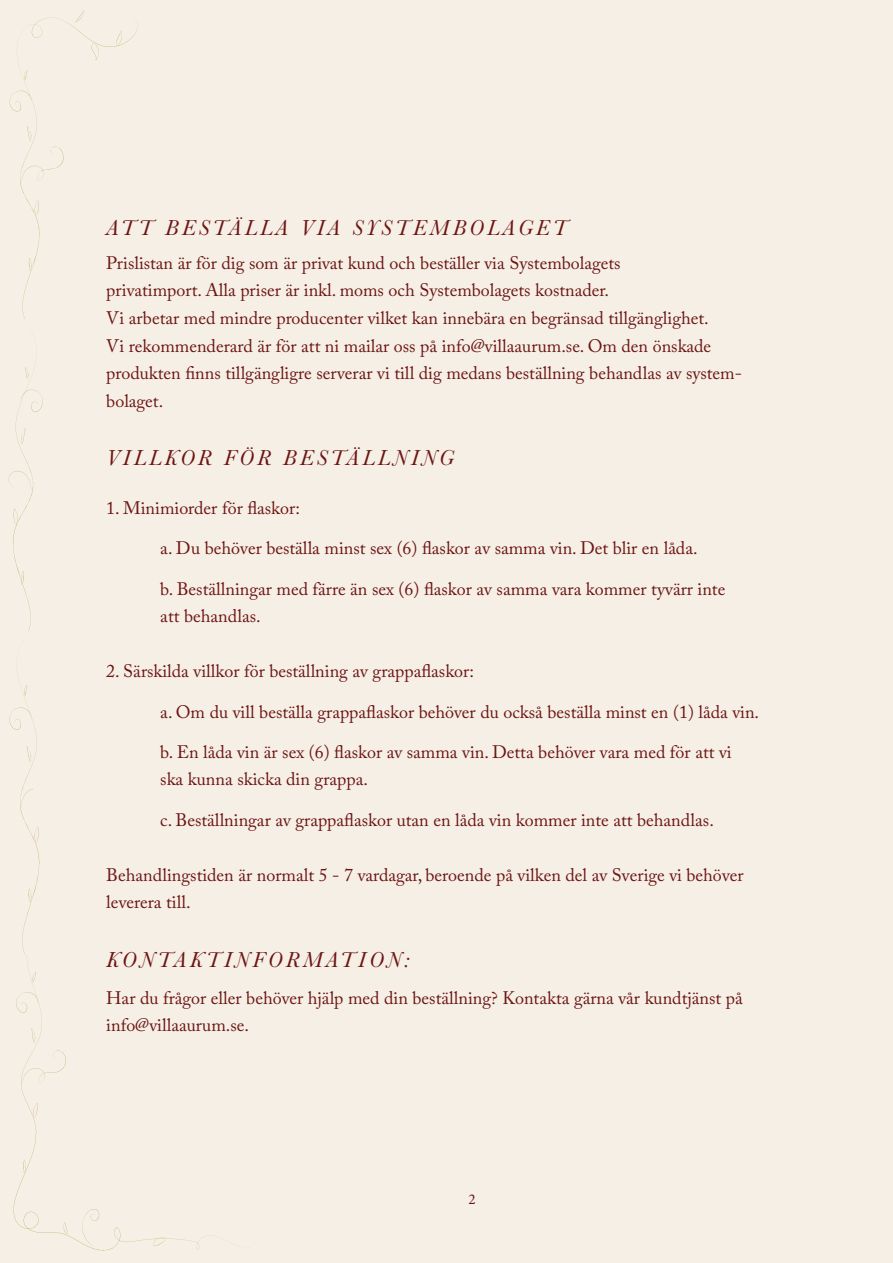
<style>
.page{position:relative;width:893px;height:1263px;background:#f5efe6}
.page>*{position:absolute;margin:0;border:0;box-sizing:border-box;transform-origin:0 0}
.t1{font:italic 22.5px "Baskerville";letter-spacing:.14em;color:#6d1513}
.t2{font:18px/27.6px "Adobe Caslon Pro";color:#6d1513}
.t3{font:15px "Minion Pro";color:#6d1513}
</style>
<div class="page">
<svg style="left:8px;top:11px;width:130px;height:620px"></svg>
<svg style="left:13px;top:954px;width:225px;height:297px"></svg>
<svg style="left:9px;top:664px;width:31px;height:290px"></svg>
<p class="t1" style="left:106px;top:212px;width:463px">ATT BESTÄLLA VIA SYSTEMBOLAGET</p>
<p class="t2" style="left:106px;top:249px;width:637px">Prislistan är för dig som är privat kund och beställer via Systembolagets<br>privatimport. Alla priser är inkl. moms och Systembolagets kostnader.<br>Vi arbetar med mindre producenter vilket kan innebära en begränsad tillgänglighet.<br>Vi rekommenderard är för att ni mailar oss på info@villaaurum.se. Om den önskade produkten finns tillgängligre serverar vi till dig medans beställning behandlas av system&shy;bolaget.</p>
<p class="t1" style="left:106px;top:443px;width:349px">VILLKOR FÖR BESTÄLLNING</p>
<p class="t2" style="left:106px;top:494px;width:195px">1. Minimiorder för flaskor:</p>
<p class="t2" style="left:160px;top:534px;width:539px">a. Du behöver beställa minst sex (6) flaskor av samma vin. Det blir en låda.</p>
<p class="t2" style="left:160px;top:575px;width:566px">b. Beställningar med färre än sex (6) flaskor av samma vara kommer tyvärr inte att behandlas.</p>
<p class="t2" style="left:106px;top:657px;width:369px">2. Särskilda villkor för beställning av grappaflaskor:</p>
<p class="t2" style="left:160px;top:698px;width:600px">a. Om du vill beställa grappaflaskor behöver du också beställa minst en (1) låda vin.</p>
<p class="t2" style="left:160px;top:738px;width:573px">b. En låda vin är sex (6) flaskor av samma vin. Detta behöver vara med för att vi ska kunna skicka din grappa.</p>
<p class="t2" style="left:160px;top:805px;width:555px">c. Beställningar av grappaflaskor utan en låda vin kommer inte att behandlas.</p>
<p class="t2" style="left:106px;top:861px;width:639px">Behandlingstiden är normalt 5 - 7 vardagar, beroende på vilken del av Sverige vi behöver leverera till.</p>
<p class="t1" style="left:106px;top:944px;width:305px">KONTAKTINFORMATION:</p>
<p class="t2" style="left:106px;top:984px;width:638px">Har du frågor eller behöver hjälp med din beställning? Kontakta gärna vår kundtjänst på info@villaaurum.se.</p>
<p class="t3" style="left:468px;top:1189px;width:9px">2</p>
</div>
